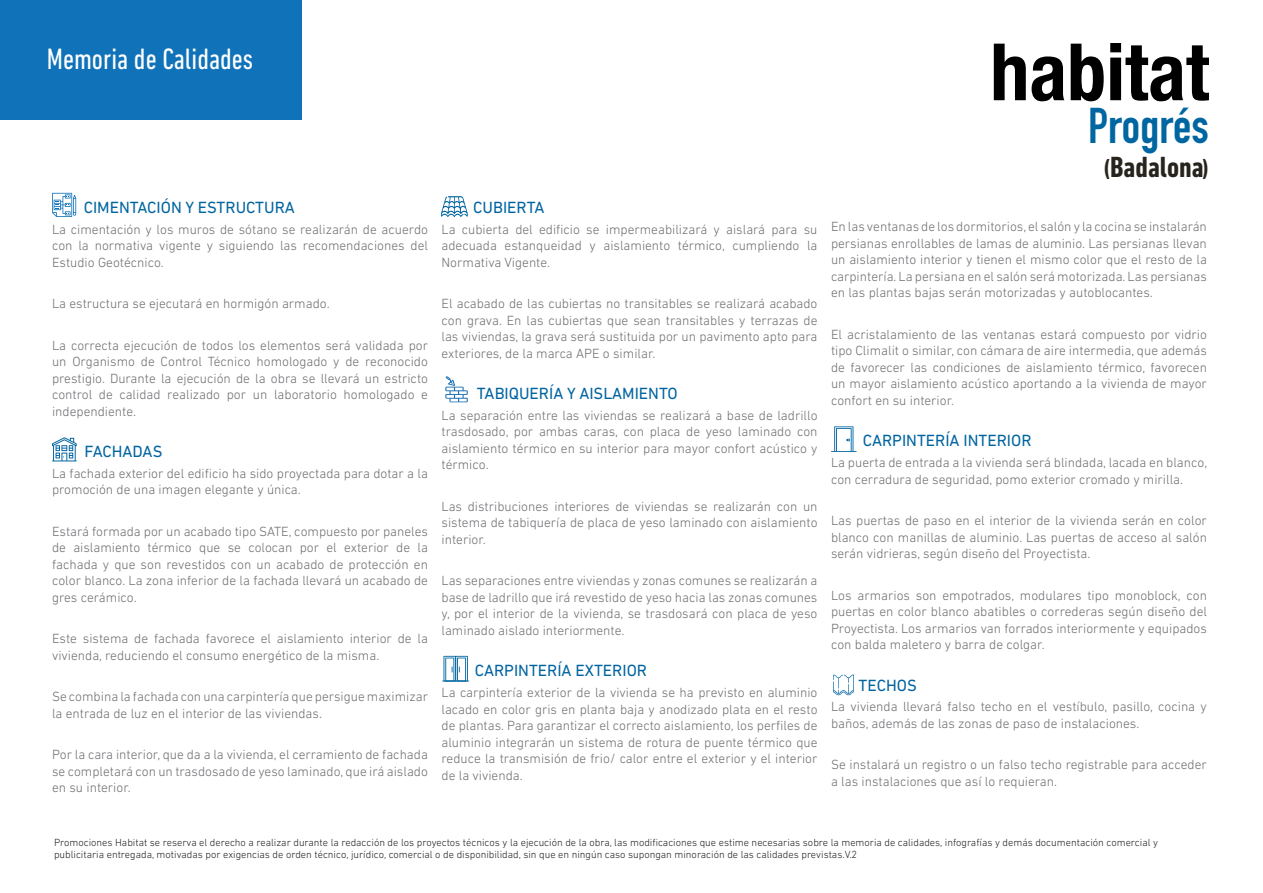
<style>
.page{position:relative;width:1263px;height:893px;background:#fff}
.page>*{position:absolute;margin:0;border:0;box-sizing:border-box;transform-origin:0 0}
.t1{font:700 49.5px "DIN Condensed";color:#0066a1}
.t2{font:condensed 30px "DIN Next LT Pro";color:#fff}
.t3{font:700 condensed 29.7px "DIN Next LT Pro";color:#26241c}
.t4{font:16.5px "DIN Next LT Pro";color:#0064a0}
.t5{font:300 13.5px/16.5px "DIN Next LT Pro";color:#6c6d70;text-align:justify}
.t6{font:300 10.5px/12.6px "DIN Next LT Pro";color:#231f20}
.s1{font-size:24.45px}
</style>
<div class="page">
<div style="left:0;top:0;width:302px;height:119px;background:#1073b9"></div>
<svg style="left:994px;top:44px;width:70px;height:57px"></svg>
<svg style="left:1071px;top:44px;width:33px;height:57px"></svg>
<svg style="left:1110px;top:43px;width:99px;height:58px"></svg>
<svg style="left:52px;top:437px;width:25px;height:24px"></svg>
<svg style="left:831px;top:426px;width:26px;height:26px"></svg>
<svg style="left:52px;top:193px;width:24px;height:24px"></svg>
<svg style="left:833px;top:675px;width:21px;height:20px"></svg>
<svg style="left:441px;top:196px;width:27px;height:21px"></svg>
<svg style="left:445px;top:376px;width:23px;height:26px"></svg>
<svg style="left:442px;top:656px;width:27px;height:26px"></svg>
<h2 class="t2" style="left:47px;top:42px;width:208px">Memoria de Calidades</h2>
<p class="t4" style="left:84px;top:198px;width:213px">CIMENTACIÓN Y ESTRUCTURA</p>
<p class="t5" style="left:52px;top:221px;width:377px">La cimentación y los muros de sótano se realizarán de acuerdo con la normativa vigente y siguiendo las recomendaciones del Estudio Geotécnico.</p>
<p class="t5" style="left:52px;top:295px;width:279px">La estructura se ejecutará en hormigón armado.</p>
<p class="t5" style="left:52px;top:337px;width:377px">La correcta ejecución de todos los elementos será validada por un Organismo de Control Técnico homologado y de reconocido prestigio. Durante la ejecución de la obra se llevará un estricto control de calidad realizado por un laboratorio homologado e independiente.</p>
<p class="t4" style="left:85px;top:442px;width:79px">FACHADAS</p>
<p class="t5" style="left:52px;top:465px;width:377px">La fachada exterior del edificio ha sido proyectada para dotar a la promoción de una imagen elegante y única.</p>
<p class="t5" style="left:52px;top:523px;width:377px">Estará formada por un acabado tipo SATE, compuesto por paneles de aislamiento térmico que se colocan por el exterior de la fachada y que son revestidos con un acabado de protección en color blanco. La zona inferior de la fachada llevará un acabado de gres cerámico.</p>
<p class="t5" style="left:52px;top:630px;width:377px">Este sistema de fachada favorece el aislamiento interior de la vivienda, reduciendo el consumo energético de la misma.</p>
<p class="t5" style="left:52px;top:688px;width:377px">Se combina la fachada con una carpintería que persigue maximizar la entrada de luz en el interior de las viviendas.</p>
<p class="t5" style="left:52px;top:746px;width:377px">Por la cara interior, que da a la vivienda, el cerramiento de fachada se completará con un trasdosado de yeso laminado, que irá aislado en su interior.</p>
<p class="t4" style="left:473px;top:198px;width:73px">CUBIERTA</p>
<p class="t5" style="left:441px;top:221px;width:377px">La cubierta del edificio se impermeabilizará y aislará para su adecuada estanqueidad y aislamiento térmico, cumpliendo la Normativa Vigente.</p>
<p class="t5" style="left:441px;top:295px;width:377px">El acabado de las cubiertas no transitables se realizará acabado con grava. En las cubiertas que sean transitables y terrazas de las viviendas, la grava será sustituida por un pavimento apto para exteriores, de la marca APE o similar.</p>
<p class="t4" style="left:477px;top:384px;width:202px">TABIQUERÍA Y AISLAMIENTO</p>
<p class="t5" style="left:441px;top:407px;width:377px">La separación entre las viviendas se realizará a base de ladrillo trasdosado, por ambas caras, con placa de yeso laminado con aislamiento térmico en su interior para mayor confort acústico y térmico.</p>
<p class="t5" style="left:441px;top:498px;width:377px">Las distribuciones interiores de viviendas se realizarán con un sistema de tabiquería de placa de yeso laminado con aislamiento interior.</p>
<p class="t5" style="left:441px;top:572px;width:377px">Las separaciones entre viviendas y zonas comunes se realizarán a base de ladrillo que irá revestido de yeso hacia las zonas comunes y, por el interior de la vivienda, se trasdosará con placa de yeso laminado aislado interiormente.</p>
<p class="t4" style="left:475px;top:661px;width:174px">CARPINTERÍA EXTERIOR</p>
<p class="t5" style="left:441px;top:684px;width:377px">La carpintería exterior de la vivienda se ha previsto en aluminio lacado en color gris en planta baja y anodizado plata en el resto de plantas. Para garantizar el correcto aislamiento, los perfiles de aluminio integrarán un sistema de rotura de puente térmico que reduce la transmisión de frio/ calor entre el exterior y el interior de la vivienda.</p>
<h1 class="t1" style="left:1088px;top:92px;width:122px">Progrés</h1>
<h3 class="t3" style="left:1103px;top:150px;width:107px"><span class="s1">(</span>Badalona<span class="s1">)</span></h3>
<p class="t5" style="left:831px;top:218px;width:377px">En las ventanas de los dormitorios, el salón y la cocina se instalarán persianas enrollables de lamas de aluminio. Las persianas llevan un aislamiento interior y tienen el mismo color que el resto de la carpintería. La persiana en el salón será motorizada. Las persianas en las plantas bajas serán motorizadas y autoblocantes.</p>
<p class="t5" style="left:831px;top:326px;width:377px">El acristalamiento de las ventanas estará compuesto por vidrio tipo Climalit o similar, con cámara de aire intermedia, que además de favorecer las condiciones de aislamiento térmico, favorecen un mayor aislamiento acústico aportando a la vivienda de mayor confort en su interior.</p>
<p class="t4" style="left:863px;top:431px;width:170px">CARPINTERÍA INTERIOR</p>
<p class="t5" style="left:831px;top:454px;width:378px">La puerta de entrada a la vivienda será blindada, lacada en blanco, con cerradura de seguridad, pomo exterior cromado y mirilla.</p>
<p class="t5" style="left:831px;top:512px;width:377px">Las puertas de paso en el interior de la vivienda serán en color blanco con manillas de aluminio. Las puertas de acceso al salón serán vidrieras, según diseño del Proyectista.</p>
<p class="t5" style="left:831px;top:587px;width:377px">Los armarios son empotrados, modulares tipo monoblock, con puertas en color blanco abatibles o correderas según diseño del Proyectista. Los armarios van forrados interiormente y equipados con balda maletero y barra de colgar.</p>
<p class="t4" style="left:858px;top:676px;width:60px">TECHOS</p>
<p class="t5" style="left:831px;top:698px;width:377px">La vivienda llevará falso techo en el vestíbulo, pasillo, cocina y baños, además de las zonas de paso de instalaciones.</p>
<p class="t5" style="left:831px;top:756px;width:377px">Se instalará un registro o un falso techo registrable para acceder a las instalaciones que así lo requieran.</p>
<p class="t6" style="left:54px;top:836px;width:1105px">Promociones Habitat se reserva el derecho a realizar durante la redacción de los proyectos técnicos y la ejecución de la obra, las modificaciones que estime necesarias sobre la memoria de calidades, infografías y demás documentación comercial y publicitaria entregada, motivadas por exigencias de orden técnico, jurídico, comercial o de disponibilidad, sin que en ningún caso supongan minoración de las calidades previstas.V.2</p>
</div>
